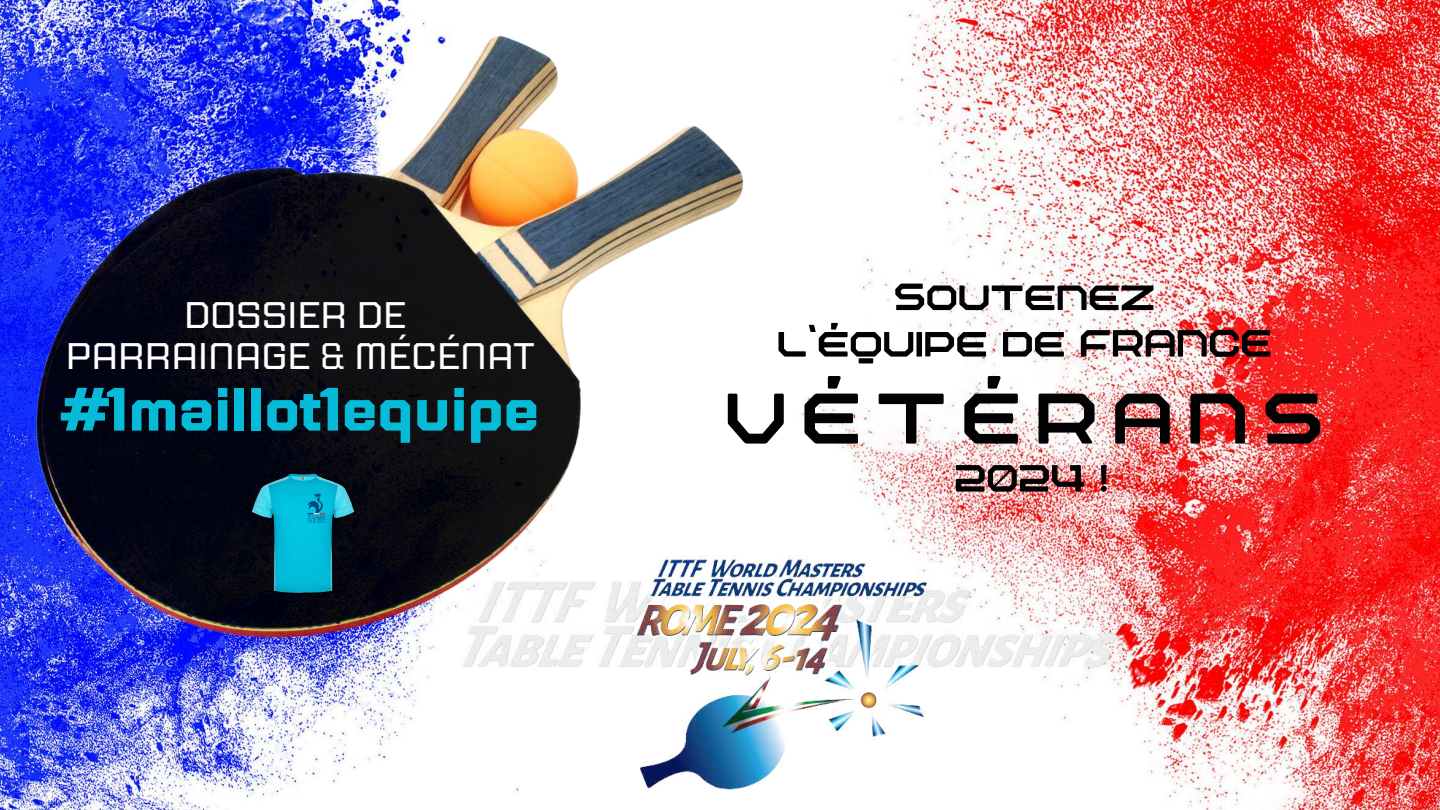
<style>
.page{position:relative;width:1440px;height:810px;background:#fff}
.page>*{position:absolute;margin:0;border:0;box-sizing:border-box;transform-origin:0 0}
.t1{font:500 100px "TT RQND Pro Beta";letter-spacing:.145em;color:#020204}
.t2{font:700 61px "Jaturat";letter-spacing:-.035em;color:#05bbd8}
.t3{font:500 53px/46.5px "TT RQND Pro Beta";color:#020204;text-align:center}
.t4{font:37px/41.2px "Jaturat";letter-spacing:-.035em;color:#fff;text-align:center}
</style>
<div class="page">
<img style="left:0;top:0;width:1440px;height:810px">
<img style="left:0;top:0;width:881px;height:738px">
<img style="left:460px;top:555px;width:659px;height:239px">
<img style="left:252px;top:473px;width:104px;height:123px">
<p class="t4" style="left:65px;top:296px;width:472px">DOSSIER DE<br>PARRAINAGE &amp; MÉCÉNAT</p>
<p class="t2" style="left:61px;top:382px;width:481px">#1maillot1equipe</p>
<p class="t3" style="left:777px;top:266px;width:497px">Soutenez<br>l’équipe de FRANCE</p>
<h1 class="t1" style="left:725px;top:344px;width:600px">VÉTÉRANS</h1>
<p class="t3" style="left:954px;top:447px;width:156px">2024 !</p>
</div>
